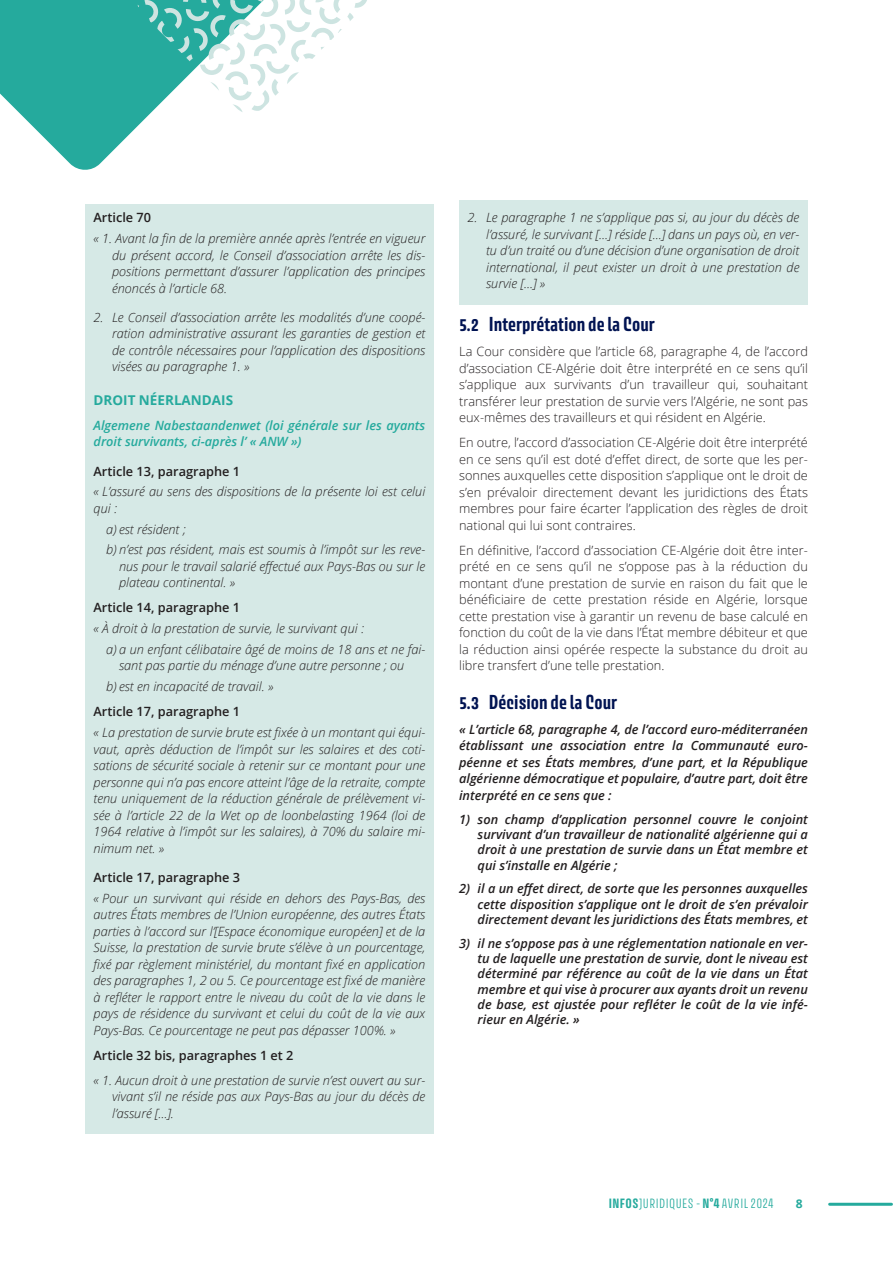
<style>
.page{position:relative;width:893px;height:1263px;background:#fff}
.page>*{position:absolute;margin:0;border:0;box-sizing:border-box;transform-origin:0 0}
.t1{font:700 18px "Avory I Latn";color:#001352}
.Titre_1_dans_encadré{font:700 13.5px "Open Sans";color:#25aa9d}
.Texte_courant_italique_ds_encadré{font:italic 300 12.75px/16.5px "Open Sans";color:#231f20;text-align:justify}
.Texte_courant{font:300 12.75px/16.5px "Open Sans";color:#231f20;text-align:justify}
.Texte_courant_semibold_italique{font:italic 600 12.75px/15.3px "Open Sans";color:#231f20;text-align:justify}
.Titre_4_dans_encadré{font:600 12.75px "Open Sans";color:#231f20}
.Titre_3_dans_encadré{font:italic 600 12.75px/16.5px "Open Sans";color:#25aa9d}
.Texte_courant_italique_ds_encadré-2{font:600 12.75px "Open Sans";color:#231f20}
.t2{font:300 12px "Avory I Latn";letter-spacing:.035em;color:#25aa9d}
.t3{font:700 12px "Open Sans";color:#25aa9d}
.s1{font-weight:700}
</style>
<div class="page">
<svg style="left:0;top:0;width:149px;height:170px;fill:#25aa9d"></svg>
<hr style="left:830px;top:1203px;width:61px;height:3px;background:#25aa9d">
<svg style="left:135px;top:0;width:232px;height:115px"></svg>
<div style="left:85px;top:204px;width:349px;height:34px;background:#d6e9e6"></div>
<div style="left:85px;top:225px;width:349px;height:83px;background:#d6e9e6"></div>
<div style="left:85px;top:299px;width:349px;height:88px;background:#d6e9e6"></div>
<div style="left:85px;top:386px;width:349px;height:35px;background:#d6e9e6"></div>
<div style="left:85px;top:412px;width:349px;height:50px;background:#d6e9e6"></div>
<div style="left:85px;top:457px;width:349px;height:34px;background:#d6e9e6"></div>
<div style="left:85px;top:478px;width:349px;height:51px;background:#d6e9e6"></div>
<div style="left:85px;top:515px;width:349px;height:34px;background:#d6e9e6"></div>
<div style="left:85px;top:536px;width:349px;height:67px;background:#d6e9e6"></div>
<div style="left:85px;top:594px;width:349px;height:34px;background:#d6e9e6"></div>
<div style="left:85px;top:615px;width:349px;height:34px;background:#d6e9e6"></div>
<div style="left:85px;top:636px;width:349px;height:50px;background:#d6e9e6"></div>
<div style="left:85px;top:673px;width:349px;height:34px;background:#d6e9e6"></div>
<div style="left:85px;top:698px;width:349px;height:34px;background:#d6e9e6"></div>
<div style="left:85px;top:719px;width:349px;height:149px;background:#d6e9e6"></div>
<div style="left:85px;top:863px;width:349px;height:34px;background:#d6e9e6"></div>
<div style="left:85px;top:884px;width:349px;height:166px;background:#d6e9e6"></div>
<div style="left:85px;top:1041px;width:349px;height:34px;background:#d6e9e6"></div>
<div style="left:85px;top:1066px;width:349px;height:67px;background:#d6e9e6"></div>
<div style="left:459px;top:200px;width:349px;height:104px;background:#d6e9e6"></div>
<p class="Titre_4_dans_encadré" style="left:94px;top:209px;width:59px">Article 70</p>
<p class="Texte_courant_italique_ds_encadré" style="left:112px;top:230px;width:315px;text-indent:-18px">« 1. Avant la fin de la première année après l’entrée en vigueur du présent accord, le Conseil d’association arrête les dis&shy;positions permettant d’assurer l’application des principes énoncés à l’article 68.</p>
<p class="Texte_courant_italique_ds_encadré" style="left:112px;top:309px;width:315px;text-indent:-18px">2. Le Conseil d’association arrête les modalités d’une coopé&shy;ration administrative assurant les garanties de gestion et de contrôle nécessaires pour l’application des dispositions visées au paragraphe 1. »</p>
<p class="Titre_1_dans_encadré" style="left:94px;top:390px;width:141px">DROIT NÉERLANDAIS</p>
<p class="Titre_3_dans_encadré" style="left:94px;top:417px;width:333px">Algemene Nabestaandenwet (loi générale sur les ayants droit survivants, ci-après l’ « ANW »)</p>
<p class="Titre_4_dans_encadré" style="left:94px;top:462px;width:148px">Article 13, paragraphe 1</p>
<p class="Texte_courant_italique_ds_encadré" style="left:94px;top:483px;width:333px">« L’assuré au sens des dispositions de la présente loi est celui qui :</p>
<p class="Texte_courant_italique_ds_encadré" style="left:106px;top:520px;width:81px">a) est résident ;</p>
<p class="Texte_courant_italique_ds_encadré" style="left:119px;top:541px;width:308px;text-indent:-13px">b) n’est pas résident, mais est soumis à l’impôt sur les reve&shy;nus pour le travail salarié effectué aux Pays-Bas ou sur le plateau continental. »</p>
<p class="Titre_4_dans_encadré" style="left:94px;top:599px;width:148px">Article 14, paragraphe 1</p>
<p class="Texte_courant_italique_ds_encadré" style="left:94px;top:620px;width:272px">« À droit à la prestation de survie, le survivant qui :</p>
<p class="Texte_courant_italique_ds_encadré" style="left:119px;top:641px;width:308px;text-indent:-13px">a) a un enfant célibataire âgé de moins de 18 ans et ne fai&shy;sant pas partie du ménage d’une autre personne ; ou</p>
<p class="Texte_courant_italique_ds_encadré" style="left:106px;top:678px;width:169px">b) est en incapacité de travail. »</p>
<p class="Titre_4_dans_encadré" style="left:94px;top:703px;width:148px">Article 17, paragraphe 1</p>
<p class="Texte_courant_italique_ds_encadré" style="left:94px;top:724px;width:333px">« La prestation de survie brute est fixée à un montant qui équi&shy;vaut, après déduction de l’impôt sur les salaires et des coti&shy;sations de sécurité sociale à retenir sur ce montant pour une personne qui n’a pas encore atteint l’âge de la retraite, compte tenu uniquement de la réduction générale de prélèvement vi&shy;sée à l’article 22 de la Wet op de loonbelasting 1964 (loi de 1964 relative à l’impôt sur les salaires), à 70% du salaire mi&shy;nimum net. »</p>
<p class="Titre_4_dans_encadré" style="left:94px;top:868px;width:148px">Article 17, paragraphe 3</p>
<p class="Texte_courant_italique_ds_encadré" style="left:94px;top:889px;width:333px">« Pour un survivant qui réside en dehors des Pays-Bas, des autres États membres de l’Union européenne, des autres États parties à l’accord sur l’[Espace économique européen] et de la Suisse, la prestation de survie brute s’élève à un pourcentage, fixé par règlement ministériel, du montant fixé en application des paragraphes 1, 2 ou 5. Ce pourcentage est fixé de manière à refléter le rapport entre le niveau du coût de la vie dans le pays de résidence du survivant et celui du coût de la vie aux Pays‑Bas. Ce pourcentage ne peut pas dépasser 100%. »</p>
<p class="Texte_courant_italique_ds_encadré-2" style="left:94px;top:1046px;width:201px">Article 32 bis, paragraphes 1 et 2</p>
<p class="Texte_courant_italique_ds_encadré" style="left:112px;top:1071px;width:315px;text-indent:-18px">« 1. Aucun droit à une prestation de survie n’est ouvert au sur&shy;vivant s’il ne réside pas aux Pays-Bas au jour du décès de l’assuré [...].</p>
<p class="Texte_courant_italique_ds_encadré" style="left:486px;top:209px;width:315px;text-indent:-18px">2. Le paragraphe 1 ne s’applique pas si, au jour du décès de l’assuré, le survivant [...] réside [...] dans un pays où, en ver&shy;tu d’un traité ou d’une décision d’une organisation de droit international, il peut exister un droit à une prestation de survie [...] »</p>
<p class="t1" style="left:459px;top:313px;width:197px">5.2 Interprétation de la Cour</p>
<p class="Texte_courant" style="left:459px;top:343px;width:350px">La Cour considère que l’article 68, paragraphe 4, de l’accord d’association CE-Algérie doit être interprété en ce sens qu’il s’applique aux survivants d’un travailleur qui, souhaitant transférer leur prestation de survie vers l’Algérie, ne sont pas eux-mêmes des travailleurs et qui résident en Algérie.</p>
<p class="Texte_courant" style="left:459px;top:434px;width:350px">En outre, l’accord d’association CE-Algérie doit être interprété en ce sens qu’il est doté d’effet direct, de sorte que les per&shy;sonnes auxquelles cette disposition s’applique ont le droit de s’en prévaloir directement devant les juridictions des États membres pour faire écarter l’application des règles de droit national qui lui sont contraires.</p>
<p class="Texte_courant" style="left:459px;top:542px;width:350px">En définitive, l’accord d’association CE-Algérie doit être inter&shy;prété en ce sens qu’il ne s’oppose pas à la réduction du montant d’une prestation de survie en raison du fait que le bénéficiaire de cette prestation réside en Algérie, lorsque cette prestation vise à garantir un revenu de base calculé en fonction du coût de la vie dans l’État membre débiteur et que la réduction ainsi opérée respecte la substance du droit au libre transfert d’une telle prestation.</p>
<p class="t1" style="left:459px;top:690px;width:159px">5.3 Décision de la Cour</p>
<p class="Texte_courant_semibold_italique" style="left:459px;top:721px;width:350px;line-height:16.5px">« L’article 68, paragraphe 4, de l’accord euro-méditerranéen établissant une association entre la Communauté euro&shy;péenne et ses États membres, d’une part, et la République algérienne démocratique et populaire, d’autre part, doit être interprété en ce sens que :</p>
<p class="Texte_courant_semibold_italique" style="left:478px;top:811px;width:332px;text-indent:-18px">1) son champ d’application personnel couvre le conjoint survivant d’un travailleur de nationalité algérienne qui a droit à une prestation de survie dans un État membre et qui s’installe en Algérie ;</p>
<p class="Texte_courant_semibold_italique" style="left:478px;top:881px;width:332px;text-indent:-18px">2) il a un effet direct, de sorte que les personnes auxquelles cette disposition s’applique ont le droit de s’en prévaloir directement devant les juridictions des États membres, et</p>
<p class="Texte_courant_semibold_italique" style="left:478px;top:935px;width:332px;text-indent:-18px">3) il ne s’oppose pas à une réglementation nationale en ver&shy;tu de laquelle une prestation de survie, dont le niveau est déterminé par référence au coût de la vie dans un État membre et qui vise à procurer aux ayants droit un revenu de base, est ajustée pour refléter le coût de la vie infé&shy;rieur en Algérie. »</p>
<p class="t2" style="left:609px;top:1195px;width:166px"><span class="s1">INFOS</span>JURIDIQUES - <span class="s1">N°4</span> AVRIL 2024</p>
<p class="t3" style="left:796px;top:1195px;width:8px">8</p>
</div>
